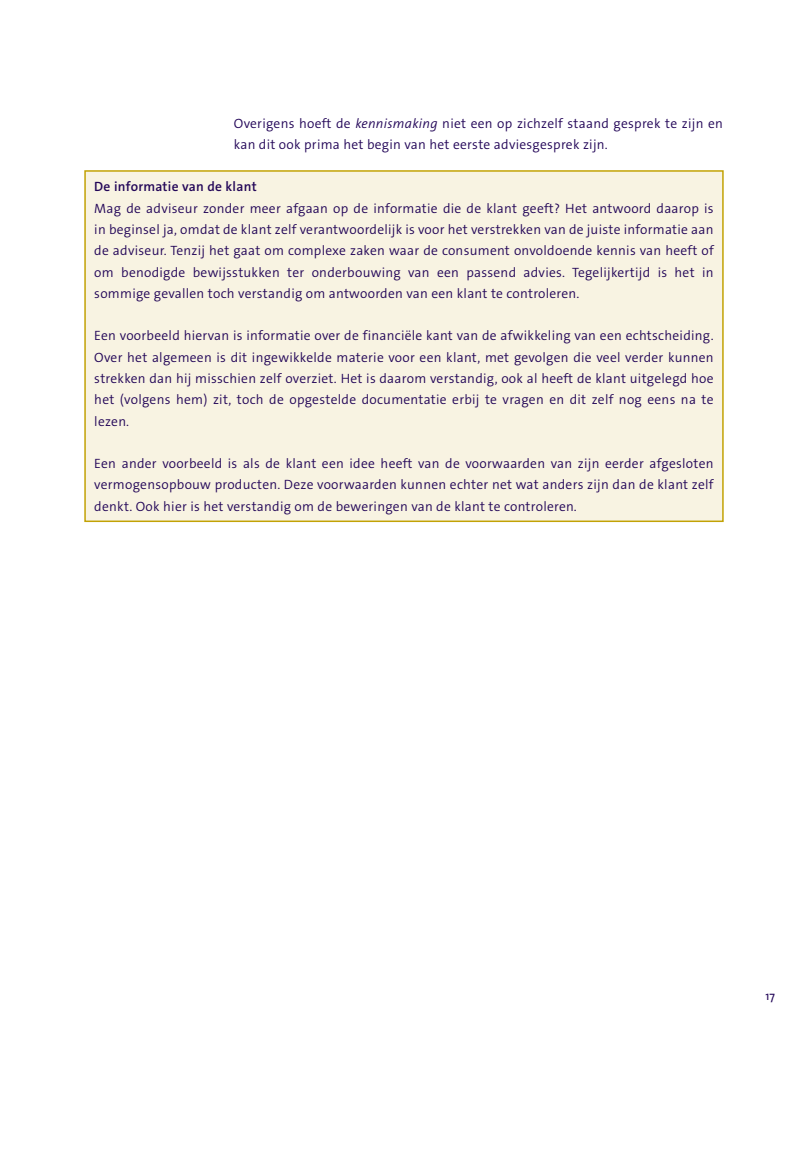
<style>
.page{position:relative;width:808px;height:1149px;background:#fff}
.page>*{position:absolute;margin:0;border:0;box-sizing:border-box;transform-origin:0 0}
.t1{font:300 13.5px/21.3px "The Sans Os F";letter-spacing:.02em;color:#230658;text-align:justify}
.t2{font:600 13.5px "The Sans Os F";letter-spacing:.02em;color:#230658}
.t3{font:12px "The Sans Os F";color:#230658}
.s1{font-style:italic}
</style>
<div class="page">
<div style="left:85px;top:171px;width:638px;height:350px;background:#f8f3e2"></div>
<div style="left:84px;top:170px;width:640px;height:352px;border:2px solid #c2a205"></div>
<p class="t1" style="left:234px;top:112px;width:490px">Overigens hoeft de <span class="s1">kennismaking</span> niet een op zichzelf staand gesprek te zijn en kan dit ook prima het begin van het eerste adviesgesprek zijn.</p>
<p class="t2" style="left:94px;top:178px;width:164px">De informatie van de klant</p>
<p class="t1" style="left:94px;top:197px;width:621px">Mag de adviseur zonder meer afgaan op de informatie die de klant geeft? Het antwoord daarop is in beginsel ja, omdat de klant zelf verantwoordelijk is voor het verstrekken van de juiste informatie aan de adviseur. Tenzij het gaat om complexe zaken waar de consument onvoldoende kennis van heeft of om benodigde bewijsstukken ter onderbouwing van een passend advies. Tegelijkertijd is het in sommige gevallen toch verstandig om antwoorden van een klant te controleren.</p>
<p class="t1" style="left:94px;top:325px;width:621px">Een voorbeeld hiervan is informatie over de financiële kant van de afwikkeling van een echtscheiding.<br>Over het algemeen is dit ingewikkelde materie voor een klant, met gevolgen die veel verder kunnen strekken dan hij misschien zelf overziet. Het is daarom verstandig, ook al heeft de klant uitgelegd hoe het (volgens hem) zit, toch de opgestelde documentatie erbij te vragen en dit zelf nog eens na te lezen.</p>
<p class="t1" style="left:94px;top:453px;width:621px">Een ander voorbeeld is als de klant een idee heeft van de voorwaarden van zijn eerder afgesloten vermogensopbouw producten. Deze voorwaarden kunnen echter net wat anders zijn dan de klant zelf denkt. Ook hier is het verstandig om de beweringen van de klant te controleren.</p>
<p class="t3" style="left:765px;top:987px;width:11px">17</p>
</div>
